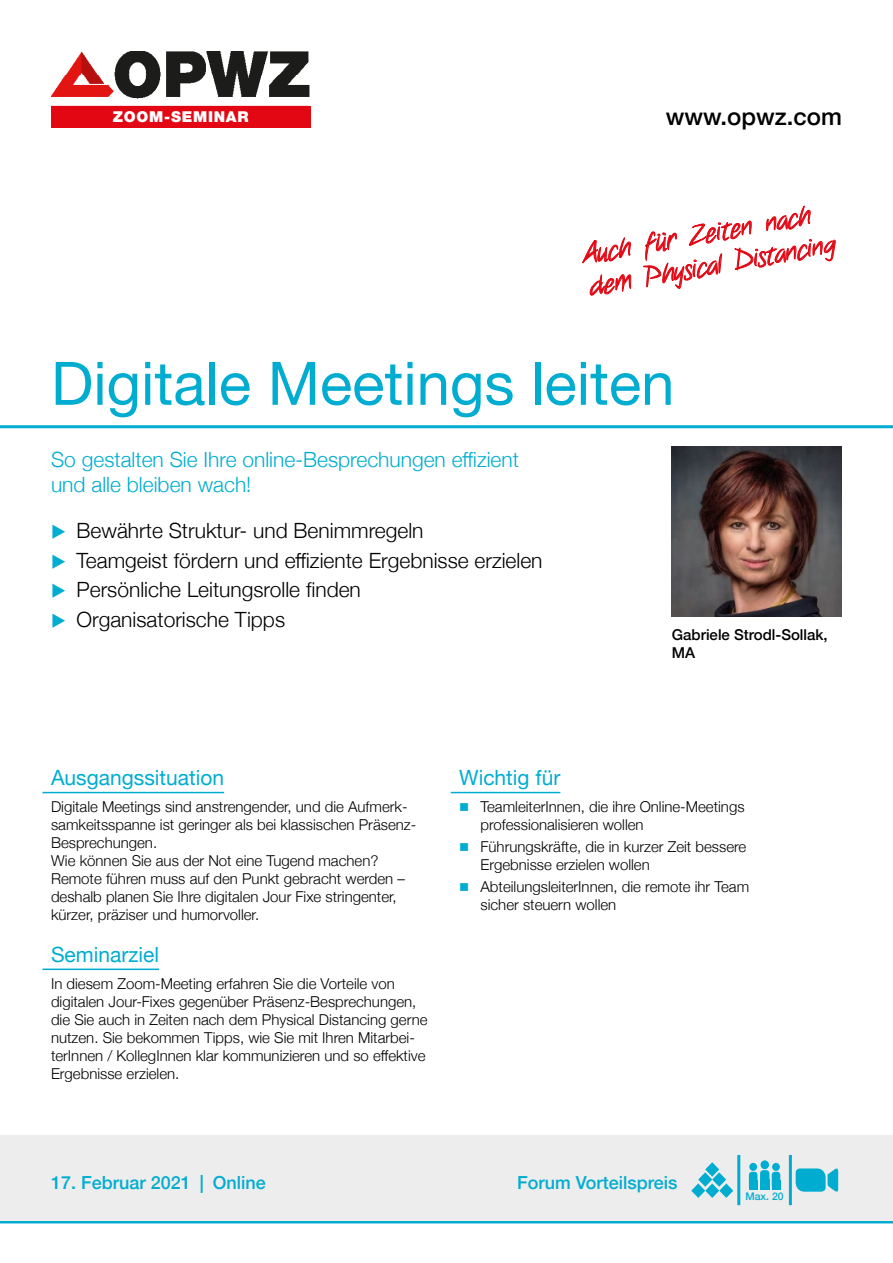
<style>
.page{position:relative;width:893px;height:1263px;background:#fff}
.page>*{position:absolute;margin:0;border:0;box-sizing:border-box;transform-origin:0 0}
.t1{font:60px "Helvetica Neue";color:#00add0}
.t2{font:27px/32.4px "Notethis";color:#e30613}
.t3{font:500 24px "Helvetica Neue";color:#000}
.t4{font:300 21px/29.4px "Helvetica Neue";color:#000}
.t5{font:300 21px/25.2px "Helvetica Neue";color:#00add0}
.t6{font:21px "Helvetica Neue";color:#00add0}
.t7{font:500 18px "Helvetica Neue";color:#00add0}
.t8{font:300 15px/18px "Helvetica Neue";color:#000}
.t9{font:500 15px/18px "Helvetica Neue";color:#000}
.t10{font:900 15px "Helvetica Neue LT Pro";letter-spacing:.05em;color:#fff}
.t11{font:500 10.5px "Helvetica Neue";color:#00add0}
.s1{color:#00add0}
</style>
<div class="page">
<hr style="left:0;top:1220px;width:893px;height:3px;background:#00add0">
<hr style="left:0;top:425px;width:893px;height:3px;background:#00add0">
<img style="left:51px;top:51px;width:259px;height:55px">
<div style="left:51px;top:106px;width:259px;height:22px;background:#e30613"></div>
<div style="left:0;top:1135px;width:497px;height:85px;background:#ededed"></div>
<div style="left:472px;top:1135px;width:421px;height:85px;background:#ededed"></div>
<hr style="left:737px;top:1155px;width:3px;height:50px;background:#00add0">
<hr style="left:789px;top:1155px;width:3px;height:50px;background:#00add0">
<svg style="left:691px;top:1162px;width:42px;height:36px"></svg>
<div style="left:749px;top:1172px;width:8px;height:17px;background:#00add0;border-radius:3px"></div>
<div style="left:749px;top:1163px;width:8px;height:8px;background:#00add0;border-radius:50%"></div>
<div style="left:749px;top:1180px;width:8px;height:9px;background:#00add0"></div>
<div style="left:760px;top:1170px;width:9px;height:19px;background:#00add0;border-radius:3px"></div>
<div style="left:760px;top:1160px;width:9px;height:9px;background:#00add0;border-radius:50%"></div>
<div style="left:760px;top:1179px;width:9px;height:10px;background:#00add0"></div>
<div style="left:772px;top:1172px;width:8px;height:17px;background:#00add0;border-radius:3px"></div>
<div style="left:772px;top:1163px;width:8px;height:8px;background:#00add0;border-radius:50%"></div>
<div style="left:772px;top:1180px;width:8px;height:9px;background:#00add0"></div>
<svg style="left:796px;top:1168px;width:42px;height:24px"></svg>
<img style="left:672px;top:446px;width:170px;height:171px">
<hr style="left:43px;top:792px;width:181px;height:1px;background:#00add0">
<hr style="left:43px;top:968px;width:116px;height:2px;background:#00add0">
<hr style="left:451px;top:792px;width:109px;height:1px;background:#00add0">
<svg style="left:582px;top:237px;width:49px;height:27px"></svg>
<svg style="left:589px;top:274px;width:42px;height:22px"></svg>
<svg style="left:643px;top:205px;width:193px;height:84px"></svg>
<p class="t10" style="left:113px;top:108px;width:137px">ZOOM-SEMINAR</p>
<h3 class="t3" style="left:666px;top:97px;width:178px">www.opwz.com</h3>
<h2 class="t2" style="left:580px;top:240px;width:252px;rotate:-10deg">Auch für Zeiten nach dem Physical Distancing</h2>
<h1 class="t1" style="left:51px;top:340px;width:625px">Digitale Meetings leiten</h1>
<h3 class="t5" style="left:51px;top:445px;width:469px">So gestalten Sie Ihre online-Besprechungen effizient und alle bleiben wach!</h3>
<h3 class="t4" style="left:51px;top:515px;width:493px"><span class="s1">▶</span> Bewährte Struktur- und Benimmregeln<br><span class="s1">▶</span> Teamgeist fördern und effiziente Ergebnisse erzielen <span class="s1">▶</span> Persönliche Leitungsrolle finden<br><span class="s1">▶</span> Organisatorische Tipps</h3>
<p class="t9" style="left:672px;top:624px;width:157px">Gabriele Strodl-Sollak,<br>MA</p>
<h3 class="t6" style="left:51px;top:763px;width:175px">Ausgangssituation</h3>
<p class="t8" style="left:51px;top:796px;width:367px">Digitale Meetings sind anstrengender, und die Aufmerk&shy;samkeitsspanne ist geringer als bei klassischen Präsenz-Besprechungen.<br>Wie können Sie aus der Not eine Tugend machen?<br>Remote führen muss auf den Punkt gebracht werden – deshalb planen Sie Ihre digitalen Jour Fixe stringenter, kürzer, präziser und humorvoller.</p>
<h3 class="t6" style="left:51px;top:939px;width:110px">Seminarziel</h3>
<p class="t8" style="left:51px;top:973px;width:378px">In diesem Zoom-Meeting erfahren Sie die Vorteile von digitalen Jour-Fixes gegenüber Präsenz-Besprechungen, die Sie auch in Zeiten nach dem Physical Distancing gerne nutzen. Sie bekommen Tipps, wie Sie mit Ihren Mitarbei&shy;terInnen / KollegInnen klar kommunizieren und so effektive Ergebnisse erzielen.</p>
<h3 class="t6" style="left:459px;top:763px;width:103px">Wichtig für</h3>
<p class="t8" style="left:480px;top:796px;width:266px;text-indent:-21px"><span class="s1">■</span> TeamleiterInnen, die ihre Online-Meetings professionalisieren wollen</p>
<p class="t8" style="left:480px;top:837px;width:267px;text-indent:-21px"><span class="s1">■</span> Führungskräfte, die in kurzer Zeit bessere<br>Ergebnisse erzielen wollen</p>
<p class="t8" style="left:480px;top:877px;width:270px;text-indent:-21px"><span class="s1">■</span> AbteilungsleiterInnen, die remote ihr Team sicher steuern wollen</p>
<p class="t7" style="left:51px;top:1168px;width:216px">17. Februar 2021 | Online</p>
<p class="t7" style="left:517px;top:1168px;width:162px">Forum Vorteilspreis</p>
<p class="t11" style="left:745px;top:1187px;width:40px">Max. 20</p>
</div>
